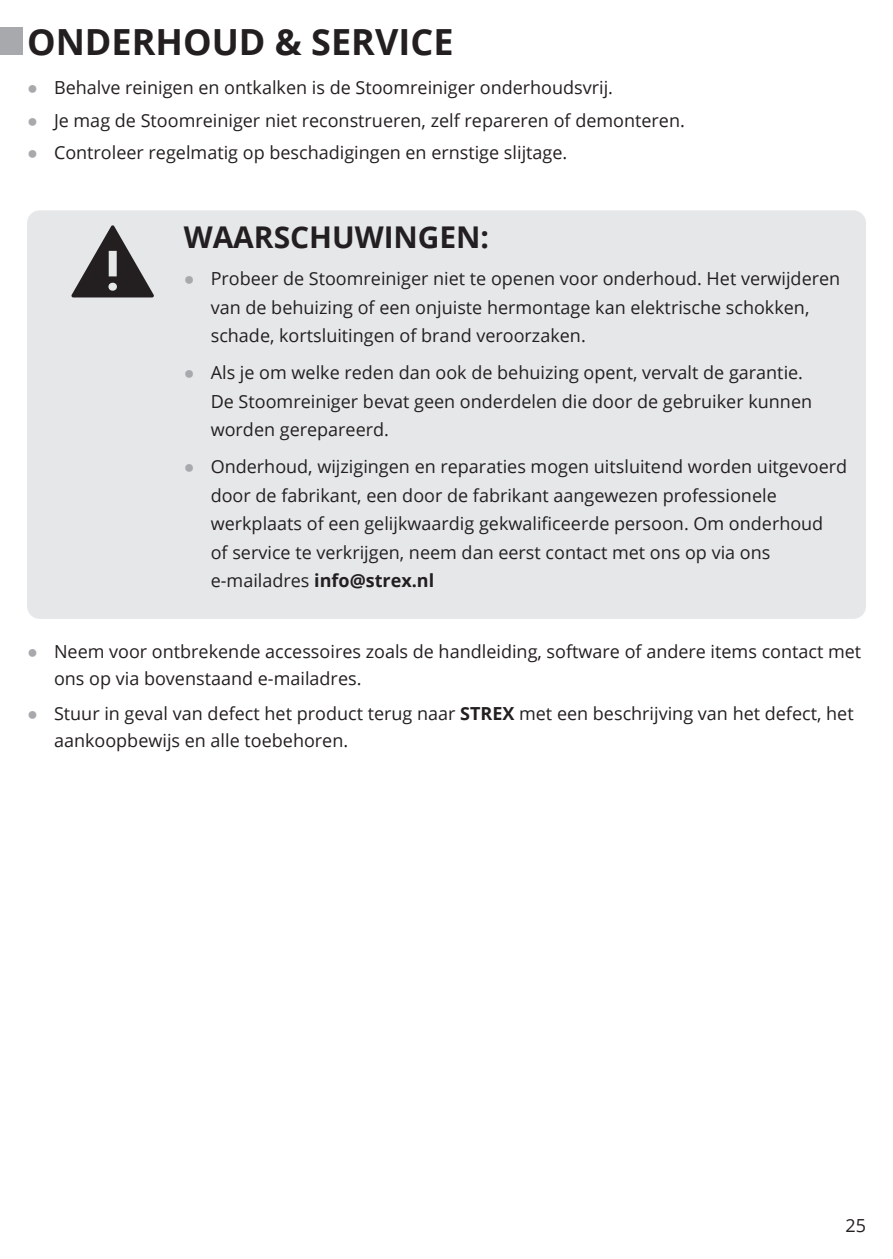
<style>
.page{position:relative;width:893px;height:1259px;background:#fff}
.page>*{position:absolute;margin:0;border:0;box-sizing:border-box;transform-origin:0 0}
.Chapter{font:700 36px "Open Sans";color:#231f20}
.t1{font:700 30px "Open Sans";color:#231f20}
.t2{font:18px/28.5px "Open Sans";color:#231f20}
.s1{font-family:"Arial";color:#a8a9ad}
.s2{font-weight:700}
</style>
<div class="page">
<div style="left:27px;top:210px;width:839px;height:409px;background:#e6e7e9;border-radius:13px"></div>
<svg style="left:71px;top:225px;width:83px;height:72px"></svg>
<div style="left:0;top:27px;width:22px;height:28px;background:#a8a9ad"></div>
<p class="Chapter" style="left:27px;top:16px;width:428px">ONDERHOUD &amp; SERVICE</p>
<p class="t2" style="left:27px;top:73px;width:588px"><span class="s1">●</span> Behalve reinigen en ontkalken is de Stoomreiniger onderhoudsvrij.</p>
<p class="t2" style="left:27px;top:105px;width:659px"><span class="s1">●</span> Je mag de Stoomreiniger niet reconstrueren, zelf repareren of demonteren.</p>
<p class="t2" style="left:27px;top:138px;width:542px"><span class="s1">●</span> Controleer regelmatig op beschadigingen en ernstige slijtage.</p>
<p class="t1" style="left:184px;top:216px;width:307px">WAARSCHUWINGEN:</p>
<p class="t2" style="left:211px;top:264px;width:631px;text-indent:-27px"><span class="s1">●</span> Probeer de Stoomreiniger niet te openen voor onderhoud. Het verwijderen van de behuizing of een onjuiste hermontage kan elektrische schokken, schade, kortsluitingen of brand veroorzaken.</p>
<p class="t2" style="left:211px;top:358px;width:603px;text-indent:-27px"><span class="s1">●</span> Als je om welke reden dan ook de behuizing opent, vervalt de garantie.<br>De Stoomreiniger bevat geen onderdelen die door de gebruiker kunnen worden gerepareerd.</p>
<p class="t2" style="left:211px;top:452px;width:638px;text-indent:-27px"><span class="s1">●</span> Onderhoud, wijzigingen en reparaties mogen uitsluitend worden uitgevoerd door de fabrikant, een door de fabrikant aangewezen professionele werkplaats of een gelijkwaardig gekwalificeerde persoon. Om onderhoud<br>of service te verkrijgen, neem dan eerst contact met ons op via ons e-mailadres <span class="s2">info@strex.nl</span></p>
<p class="t2" style="left:54px;top:637px;width:809px;line-height:27px;text-indent:-27px"><span class="s1">●</span> Neem voor ontbrekende accessoires zoals de handleiding, software of andere items contact met ons op via bovenstaand e-mailadres.</p>
<p class="t2" style="left:54px;top:699px;width:801px;line-height:27px;text-indent:-27px"><span class="s1">●</span> Stuur in geval van defect het product terug naar <span class="s2">STREX</span> met een beschrijving van het defect, het aankoopbewijs en alle toebehoren.</p>
<p class="t2" style="left:845px;top:1210px;width:22px">25</p>
</div>
